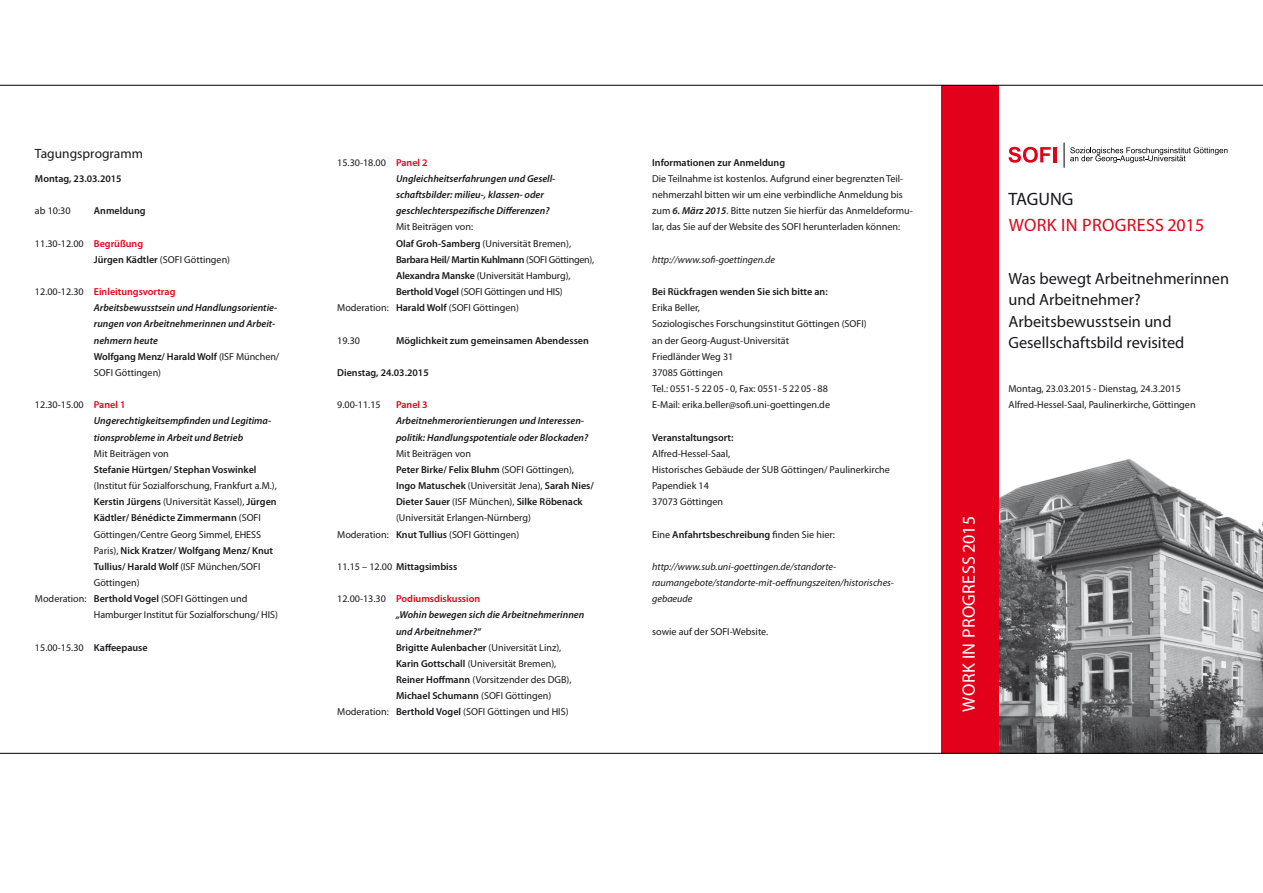
<style>
.page{position:relative;width:1263px;height:893px;background:#fff}
.page>*{position:absolute;margin:0;border:0;box-sizing:border-box;transform-origin:0 0}
.t1{font:18px "Myriad Pro";letter-spacing:.02em;color:#e2001a}
.t2{font:18px "Myriad Pro";letter-spacing:.02em;color:#fff}
.t3{font:18px "Myriad Pro";color:#1a171c}
.t4{font:16.2px/21.3px "Myriad Pro";color:#1a171c}
.t5{font:13.5px "Myriad Pro";color:#1a171c}
.t6{font:10.05px/16.2px "Myriad Pro";color:#1a171c}
.t7{font:600 10.05px "Myriad Pro";color:#1a171c}
.t8{font:italic 600 10.05px/16.2px "Myriad Pro";color:#1a171c}
.t9{font:italic 10.05px/16.2px "Myriad Pro";color:#1a171c}
.t10{font:600 10.05px "Myriad Pro";letter-spacing:-.025em;color:#1a171c}
.t11{font:600 10.05px "Myriad Pro";color:#e2001a}
.s1{font-weight:600;color:#e2001a}
.s2{font-weight:600}
.s3{font-weight:400;font-style:normal}
.s4{font-style:normal;color:#e2001a}
.s5{font-style:normal}
.s6{font-weight:400}
.s7{font-weight:400;color:#1a171c}
.s8{font-weight:600;font-style:italic}
</style>
<div class="page">
<svg style="left:1008px;top:147px;width:43px;height:16px"></svg>
<hr style="left:1053px;top:147px;width:3px;height:15px;background:#e2001a">
<svg style="left:1064px;top:143px;width:163px;height:25px"></svg>
<img style="left:999px;top:459px;width:264px;height:294px">
<div style="left:942px;top:85px;width:57px;height:668px;background:#e2001a"></div>
<hr style="left:0;top:85px;width:1263px;height:1px;background:#000">
<hr style="left:0;top:753px;width:1263px;height:1px;background:#000">
<h3 class="t5" style="left:35px;top:146px;width:109px">Tagungsprogramm</h3>
<p class="t7" style="left:35px;top:173px;width:88px">Montag, 23.03.2015</p>
<p class="t6" style="left:35px;top:203px;width:37px">ab 10:30</p>
<p class="t7" style="left:94px;top:205px;width:53px">Anmeldung</p>
<p class="t6" style="left:94px;top:235px;width:138px;text-indent:-59px">11.30-12.00 <span class="s1">Begrüßung<br></span><span class="s2">Jürgen Kädtler</span> (SOFI Göttingen)</p>
<p class="t8" style="left:94px;top:284px;width:187px;text-indent:-59px"><span class="s3">12.00-12.30</span> <span class="s4">Einleitungsvortrag<br></span>Arbeitsbewusstsein und Handlungsorientie&shy;rungen von Arbeitnehmerinnen und Arbeit&shy;nehmern heute<br><span class="s5">Wolfgang Menz/ Harald Wolf</span> <span class="s3">(ISF München/<br>SOFI Göttingen)</span></p>
<p class="t8" style="left:94px;top:397px;width:179px;text-indent:-59px"><span class="s3">12.30-15.00</span> <span class="s4">Panel 1<br></span>Ungerechtigkeitsempfinden und Legitima&shy;tionsprobleme in Arbeit und Betrieb</p>
<p class="t6" style="left:94px;top:445px;width:76px">Mit Beiträgen von</p>
<p class="t7" style="left:94px;top:464px;width:164px">Stefanie Hürtgen/ Stephan Voswinkel</p>
<p class="t6" style="left:94px;top:478px;width:184px">(Institut für Sozialforschung, Frankfurt a.M.),</p>
<p class="t7" style="left:94px;top:496px;width:184px">Kerstin Jürgens <span class="s6">(Universität Kassel),</span> Jürgen</p>
<p class="t7" style="left:94px;top:512px;width:169px">Kädtler/ Bénédicte Zimmermann <span class="s6">(SOFI</span></p>
<p class="t6" style="left:94px;top:526px;width:169px">Göttingen/Centre Georg Simmel, EHESS</p>
<p class="t7" style="left:94px;top:545px;width:181px"><span class="s6">Paris),</span> Nick Kratzer/ Wolfgang Menz/ Knut</p>
<p class="t7" style="left:94px;top:561px;width:168px">Tullius/ Harald Wolf <span class="s6">(ISF München/SOFI</span></p>
<p class="t6" style="left:94px;top:575px;width:47px">Göttingen)</p>
<p class="t6" style="left:35px;top:591px;width:214px">Moderation: <span class="s2">Berthold Vogel</span> (SOFI Göttingen und</p>
<p class="t6" style="left:94px;top:607px;width:186px">Hamburger Institut für Sozialforschung/ HIS)</p>
<p class="t6" style="left:35px;top:639px;width:114px">15.00-15.30 <span class="s2">Kaffeepause</span></p>
<p class="t8" style="left:396px;top:155px;width:161px;text-indent:-59px"><span class="s3">15.30-18.00</span> <span class="s4">Panel 2<br></span>Ungleichheitserfahrungen und Gesell&shy;schaftsbilder: milieu-, klassen- oder geschlechterspezifische Differenzen?</p>
<p class="t6" style="left:396px;top:219px;width:79px">Mit Beiträgen von:</p>
<p class="t6" style="left:396px;top:235px;width:177px"><span class="s2">Olaf Groh-Samberg</span> (Universität Bremen),</p>
<p class="t10" style="left:396px;top:254px;width:200px">Barbara Heil/ Martin Kuhlmann <span class="s6">(SOFI Göttingen),</span></p>
<p class="t6" style="left:396px;top:268px;width:176px"><span class="s2">Alexandra Manske</span> (Universität Hamburg),</p>
<p class="t6" style="left:396px;top:284px;width:168px"><span class="s2">Berthold Vogel</span> (SOFI Göttingen und HIS)</p>
<p class="t6" style="left:337px;top:300px;width:183px">Moderation: <span class="s2">Harald Wolf</span> (SOFI Göttingen)</p>
<p class="t6" style="left:337px;top:332px;width:24px">19.30</p>
<p class="t7" style="left:396px;top:335px;width:194px">Möglichkeit zum gemeinsamen Abendessen</p>
<p class="t7" style="left:337px;top:367px;width:93px">Dienstag, 24.03.2015</p>
<p class="t6" style="left:337px;top:397px;width:45px">9.00-11.15</p>
<p class="t11" style="left:396px;top:399px;width:33px">Panel 3</p>
<p class="t8" style="left:396px;top:413px;width:194px">Arbeitnehmerorientierungen und Interessen&shy;politik: Handlungspotentiale oder Blockaden?</p>
<p class="t6" style="left:396px;top:445px;width:76px">Mit Beiträgen von</p>
<p class="t7" style="left:396px;top:464px;width:179px">Peter Birke/ Felix Bluhm <span class="s6">(SOFI Göttingen),</span></p>
<p class="t7" style="left:396px;top:480px;width:199px">Ingo Matuschek <span class="s6">(Universität Jena),</span> Sarah Nies/</p>
<p class="t7" style="left:396px;top:496px;width:188px">Dieter Sauer <span class="s6">(ISF München),</span> Silke Röbenack</p>
<p class="t6" style="left:396px;top:510px;width:136px">(Universität Erlangen-Nürnberg)</p>
<p class="t6" style="left:337px;top:526px;width:184px">Moderation: <span class="s2">Knut Tullius</span> (SOFI Göttingen)</p>
<p class="t7" style="left:337px;top:561px;width:122px"><span class="s6">11.15 – 12.00</span> Mittagsimbiss</p>
<p class="t11" style="left:337px;top:593px;width:144px"><span class="s7">12.00-13.30</span> Podiumsdiskussion</p>
<p class="t8" style="left:396px;top:607px;width:190px">„Wohin bewegen sich die Arbeitnehmerinnen</p>
<p class="t8" style="left:396px;top:623px;width:86px">und Arbeitnehmer?“</p>
<p class="t7" style="left:396px;top:642px;width:167px">Brigitte Aulenbacher <span class="s6">(Universität Linz),</span></p>
<p class="t6" style="left:396px;top:656px;width:162px"><span class="s2">Karin Gottschall</span> (Universität Bremen),</p>
<p class="t6" style="left:396px;top:672px;width:177px"><span class="s2">Reiner Hoffmann</span> (Vorsitzender des DGB),</p>
<p class="t7" style="left:396px;top:690px;width:157px">Michael Schumann <span class="s6">(SOFI Göttingen)</span></p>
<p class="t6" style="left:337px;top:704px;width:233px">Moderation: <span class="s2">Berthold Vogel</span> (SOFI Göttingen und HIS)</p>
<p class="t7" style="left:652px;top:157px;width:135px">Informationen zur Anmeldung</p>
<p class="t6" style="left:652px;top:171px;width:262px">Die Teilnahme ist kostenlos. Aufgrund einer begrenzten Teil&shy;nehmerzahl bitten wir um eine verbindliche Anmeldung bis zum <span class="s8">6. März 2015</span>. Bitte nutzen Sie hierfür das Anmeldeformu&shy;lar, das Sie auf der Website des SOFI herunterladen können:</p>
<p class="t9" style="left:652px;top:252px;width:125px">http://www.sofi-goettingen.de</p>
<p class="t7" style="left:652px;top:286px;width:177px">Bei Rückfragen wenden Sie sich bitte an:</p>
<p class="t6" style="left:652px;top:300px;width:216px">Erika Beller,<br>Soziologisches Forschungsinstitut Göttingen (SOFI) an der Georg-August-Universität<br>Friedländer Weg 31<br>37085 Göttingen<br>Tel.: 0551-52205- 0, Fax: 0551-52205- 88<br>E-Mail: erika.beller@sofi.uni-goettingen.de</p>
<p class="t7" style="left:652px;top:432px;width:83px">Veranstaltungsort:</p>
<p class="t6" style="left:652px;top:445px;width:239px">Alfred-Hessel-Saal,<br>Historisches Gebäude der SUB Göttingen/ Paulinerkirche<br>Papendiek 14<br>37073 Göttingen</p>
<p class="t7" style="left:652px;top:529px;width:184px"><span class="s6">Eine</span> Anfahrtsbeschreibung <span class="s6">finden Sie hier:</span></p>
<p class="t9" style="left:652px;top:559px;width:243px">http://www.sub.uni-goettingen.de/standorte&shy;raumangebote/standorte-mit-oeffnungszeiten/historisches&shy;gebaeude</p>
<p class="t6" style="left:652px;top:623px;width:118px">sowie auf der SOFI-Website.</p>
<h1 class="t3" style="left:1008px;top:189px;width:66px">TAGUNG</h1>
<h1 class="t1" style="left:1009px;top:215px;width:197px">WORK IN PROGRESS 2015</h1>
<h2 class="t4" style="left:1008px;top:268px;width:222px">Was bewegt Arbeitnehmerinnen und Arbeitnehmer?<br>Arbeitsbewusstsein und<br>Gesellschaftsbild revisited</h2>
<p class="t6" style="left:1008px;top:381px;width:189px">Montag, 23.03.2015 - Dienstag, 24.3.2015<br>Alfred-Hessel-Saal, Paulinerkirche, Göttingen</p>
<h1 class="t2" style="left:959px;top:712px;width:197px;rotate:-90deg">WORK IN PROGRESS 2015</h1>
</div>
